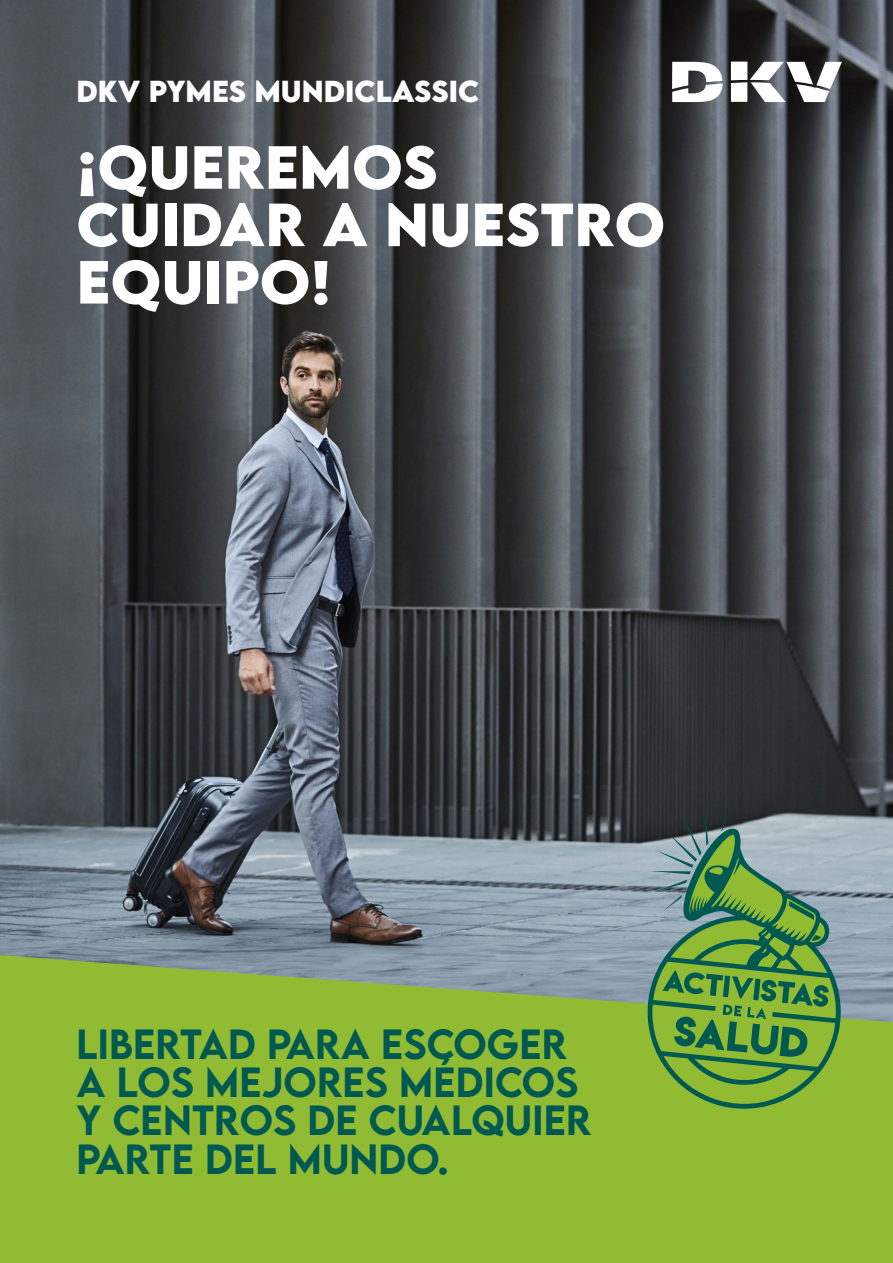
<style>
.page{position:relative;width:893px;height:1263px;background:#fff}
.page>*{position:absolute;margin:0;border:0;box-sizing:border-box;transform-origin:0 0}
.t1{font:700 54px/57.4px "LEMONMILK Pro FTR";letter-spacing:.005em;color:#fff}
.t2{font:500 37.5px/38.2px "LEMONMILK Pro FTR";letter-spacing:.005em;color:#005951}
.t3{font:700 27px "LEMONMILK Pro FTR";color:#fff}
</style>
<div class="page">
<img style="left:0;top:0;width:893px;height:955px">
<svg style="left:672px;top:62px;width:51px;height:40px"></svg>
<svg style="left:731px;top:62px;width:111px;height:40px"></svg>
<svg style="left:0;top:955px;width:893px;height:308px;background:#91b83d"></svg>
<svg style="left:643px;top:814px;width:202px;height:297px;background:#6f9b5e"></svg>
<p class="t3" style="left:77px;top:73px;width:404px">DKV PYMES MUNDICLASSIC</p>
<h1 class="t1" style="left:77px;top:139px;width:590px">¡QUEREMOS<br>CUIDAR A NUESTRO<br>EQUIPO!</h1>
<p class="t2" style="left:77px;top:1025px;width:516px">LIBERTAD PARA ESCOGER<br>A LOS MEJORES MÉDICOS<br>Y CENTROS DE CUALQUIER<br>PARTE DEL MUNDO.</p>
</div>
